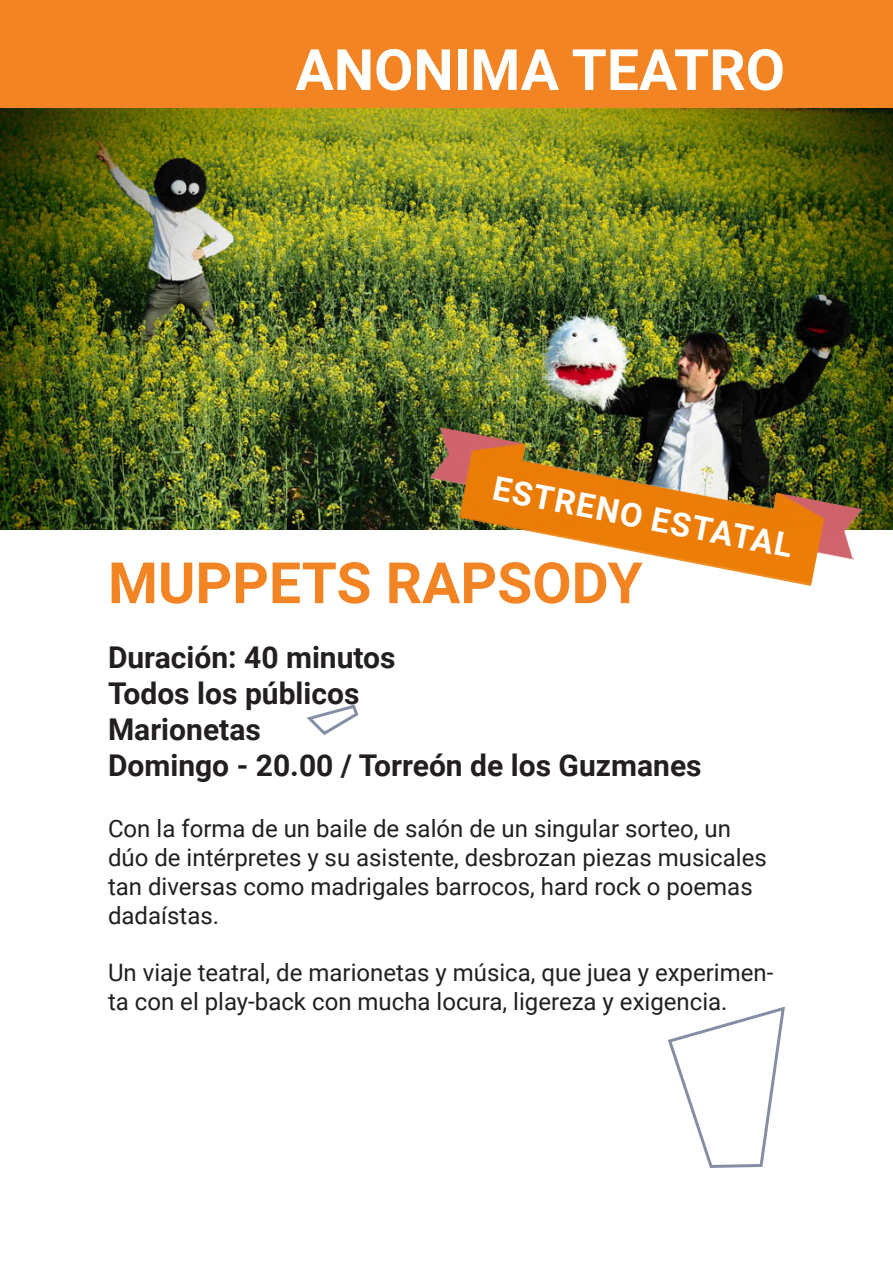
<style>
.page{position:relative;width:893px;height:1276px;background:#fff}
.page>*{position:absolute;margin:0;border:0;box-sizing:border-box;transform-origin:0 0}
.t1{font:700 57px "Roboto";color:#f38423}
.t2{font:700 57px "Roboto";color:#fff}
.t3{font:700 33px "Roboto";color:#fff}
.t4{font:700 30px "Roboto";color:#231f20}
.t5{font:24px/28.8px "Roboto";color:#231f20}
</style>
<div class="page">
<div style="left:2px;top:2px;width:889px;height:167px;background:#f38423"></div>
<div style="left:0;top:0;width:893px;height:170px;border:3px solid #f38423"></div>
<img style="left:0;top:108px;width:893px;height:421px">
<svg style="left:306px;top:704px;width:479px;height:464px"></svg>
<img style="left:424px;top:427px;width:440px;height:159px">
<p class="t2" style="left:295px;top:30px;width:491px">ANONIMA TEATRO</p>
<p class="t3" style="left:498px;top:465px;width:306px;rotate:11deg">ESTRENO ESTATAL</p>
<p class="t1" style="left:108px;top:543px;width:536px">MUPPETS RAPSODY</p>
<p class="t4" style="left:108px;top:636px;width:289px">Duración: 40 minutos</p>
<p class="t4" style="left:108px;top:672px;width:253px">Todos los públicos</p>
<p class="t4" style="left:108px;top:708px;width:154px">Marionetas</p>
<p class="t4" style="left:108px;top:744px;width:595px">Domingo - 20.00 / Torreón de los Guzmanes</p>
<p class="t5" style="left:108px;top:813px;width:660px">Con la forma de un baile de salón de un singular sorteo, un dúo de intérpretes y su asistente, desbrozan piezas musicales tan diversas como madrigales barrocos, hard rock o poemas dadaístas.</p>
<p class="t5" style="left:108px;top:957px;width:667px">Un viaje teatral, de marionetas y música, que juea y experimen&shy;ta con el play-back con mucha locura, ligereza y exigencia.</p>
</div>
